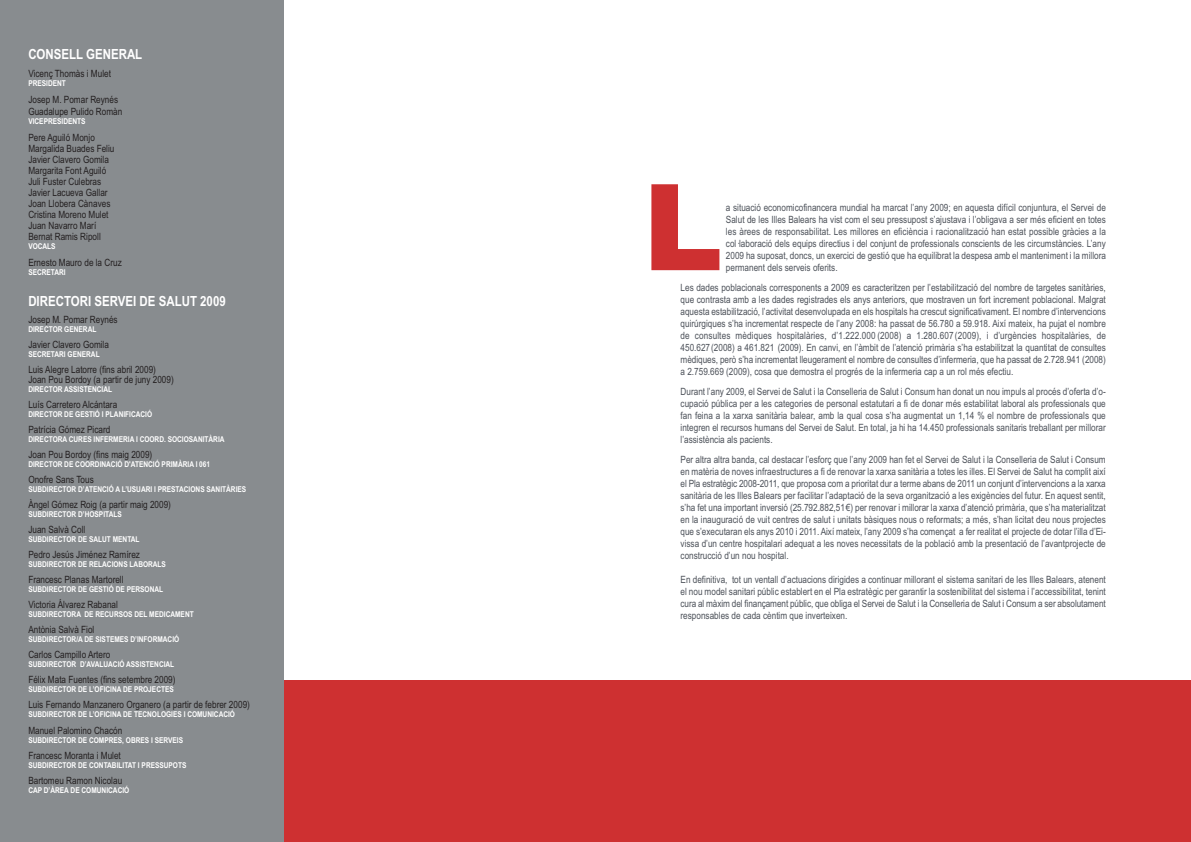
<style>
.page{position:relative;width:1191px;height:842px;background:#fff}
.page>*{position:absolute;margin:0;border:0;box-sizing:border-box;transform-origin:0 0}
.t1{font:900 120px "Arial";color:#ce3031}
.t2{font:700 14px "Arial Narrow";color:#fff}
.t3{font:10px/12px "Arial Narrow";color:#4c5159;text-align:justify}
.t4{font:10px/11px "Arial Narrow";color:#231f20}
.t5{font:700 8px "Arial Narrow";color:#fff}
</style>
<div class="page">
<div style="left:255px;top:680px;width:340px;height:162px;background:#ce3031"></div>
<div style="left:0;top:0;width:283px;height:842px;background:#888c8f"></div>
<div style="left:595px;top:680px;width:596px;height:162px;background:#ce3031"></div>
<h2 class="t2" style="left:28px;top:46px;width:115px">CONSELL GENERAL</h2>
<p class="t4" style="left:28px;top:68px;width:84px">Vicenç Thomàs i Mulet</p>
<p class="t5" style="left:28px;top:78px;width:39px">PRESIDENT</p>
<p class="t4" style="left:28px;top:93px;width:95px;line-height:12px">Josep M. Pomar Reynés<br>Guadalupe Pulido Romàn</p>
<p class="t5" style="left:28px;top:116px;width:59px">VICEPRESIDENTS</p>
<p class="t4" style="left:28px;top:132px;width:88px">Pere Aguiló Monjo<br>Margalida Buades Feliu<br>Javier Clavero Gomila<br>Margarita Font Aguiló<br>Juli Fuster Culebras<br>Javier Lacueva Gallar<br>Joan Llobera Cànaves<br>Cristina Moreno Mulet<br>Juan Navarro Marí<br>Bernat Ramis Ripoll</p>
<p class="t5" style="left:28px;top:241px;width:29px">VOCALS</p>
<p class="t4" style="left:28px;top:257px;width:95px">Ernesto Mauro de la Cruz</p>
<p class="t5" style="left:28px;top:267px;width:39px">SECRETARI</p>
<h2 class="t2" style="left:28px;top:293px;width:199px">DIRECTORI SERVEI DE SALUT 2009</h2>
<p class="t4" style="left:28px;top:314px;width:91px">Josep M. Pomar Reynés</p>
<p class="t5" style="left:28px;top:325px;width:70px">DIRECTOR GENERAL</p>
<p class="t4" style="left:28px;top:339px;width:82px">Javier Clavero Gomila</p>
<p class="t5" style="left:28px;top:350px;width:73px">SECRETARI GENERAL</p>
<p class="t4" style="left:28px;top:365px;width:147px;line-height:10px">Luis Alegre Latorre (fins abril 2009)<br>Joan Pou Bordoy (a partir de juny 2009)</p>
<p class="t5" style="left:28px;top:385px;width:85px">DIRECTOR ASSISTENCIAL</p>
<p class="t4" style="left:28px;top:399px;width:90px">Luís Carretero Alcántara</p>
<p class="t5" style="left:28px;top:410px;width:125px">DIRECTOR DE GESTIÓ I PLANIFICACIÓ</p>
<p class="t4" style="left:28px;top:424px;width:84px">Patrícia Gómez Picard</p>
<p class="t5" style="left:28px;top:435px;width:198px">DIRECTORA CURES INFERMERIA I COORD. SOCIOSANITÀRIA</p>
<p class="t4" style="left:28px;top:449px;width:125px">Joan Pou Bordoy (fins maig 2009)</p>
<p class="t5" style="left:28px;top:460px;width:183px">DIRECTOR DE COORDINACIÓ D'ATENCIÓ PRIMÀRIA I 061</p>
<p class="t4" style="left:28px;top:474px;width:67px">Onofre Sans Tous</p>
<p class="t5" style="left:28px;top:485px;width:219px">SUBDIRECTOR D’ATENCIÓ A L’USUARI I PRESTACIONS SANITÀRIES</p>
<p class="t4" style="left:28px;top:499px;width:144px">Àngel Gómez Roig (a partir maig 2009)</p>
<p class="t5" style="left:28px;top:510px;width:95px">SUBDIRECTOR D’HOSPITALS</p>
<p class="t4" style="left:28px;top:524px;width:58px">Juan Salvà Coll</p>
<p class="t5" style="left:28px;top:535px;width:113px">SUBDIRECTOR DE SALUT MENTAL</p>
<p class="t4" style="left:28px;top:549px;width:113px">Pedro Jesús Jiménez Ramírez</p>
<p class="t5" style="left:28px;top:560px;width:139px">SUBDIRECTOR DE RELACIONS LABORALS</p>
<p class="t4" style="left:28px;top:574px;width:97px">Francesc Planas Martorell</p>
<p class="t5" style="left:28px;top:585px;width:136px">SUBDIRECTOR DE GESTIÓ DE PERSONAL</p>
<p class="t4" style="left:28px;top:599px;width:91px">Victoria Álvarez Rabanal</p>
<p class="t5" style="left:28px;top:610px;width:167px">SUBDIRECTORA DE RECURSOS DEL MEDICAMENT</p>
<p class="t4" style="left:28px;top:624px;width:68px">Antònia Salvà Fiol</p>
<p class="t5" style="left:28px;top:635px;width:152px">SUBDIRECTOR/A DE SISTEMES D’INFORMACIÓ</p>
<p class="t4" style="left:28px;top:649px;width:84px">Carlos Campillo Artero</p>
<p class="t5" style="left:28px;top:660px;width:147px">SUBDIRECTOR D’AVALUACIÓ ASSISTENCIAL</p>
<p class="t4" style="left:28px;top:674px;width:149px">Félix Mata Fuentes (fins setembre 2009)</p>
<p class="t5" style="left:28px;top:685px;width:147px">SUBDIRECTOR DE L’OFICINA DE PROJECTES</p>
<p class="t4" style="left:28px;top:699px;width:223px">Luis Fernando Manzanero Organero (a partir de febrer 2009)</p>
<p class="t5" style="left:28px;top:710px;width:208px">SUBDIRECTOR DE L’OFICINA DE TECNOLOGIES I COMUNICACIÓ</p>
<p class="t4" style="left:28px;top:725px;width:95px">Manuel Palomino Chacón</p>
<p class="t5" style="left:28px;top:736px;width:156px">SUBDIRECTOR DE COMPRES, OBRES I SERVEIS</p>
<p class="t4" style="left:28px;top:750px;width:94px">Francesc Moranta i Mulet</p>
<p class="t5" style="left:28px;top:761px;width:160px">SUBDIRECTOR DE CONTABILITAT I PRESSUPOTS</p>
<p class="t4" style="left:28px;top:775px;width:95px">Bartomeu Ramon Nicolau</p>
<p class="t5" style="left:28px;top:786px;width:102px">CAP D’ÀREA DE COMUNICACIÓ</p>
<h1 class="t1" style="left:642px;top:159px;width:82px">L</h1>
<p class="t3" style="left:726px;top:202px;width:381px">a situació economicofinancera mundial ha marcat l’any 2009; en aquesta difícil conjuntura, el Servei de Salut de les Illes Balears ha vist com el seu pressupost s’ajustava i l’obligava a ser més eficient en totes les àrees de responsabilitat. Les millores en eficiència i racionalització han estat possible gràcies a la col·laboració dels equips directius i del conjunt de professionals conscients de les circumstàncies. L’any 2009 ha suposat, doncs, un exercici de gestió que ha equilibrat la despesa amb el manteniment i la millora permanent dels serveis oferits.</p>
<p class="t3" style="left:680px;top:282px;width:427px">Les dades poblacionals corresponents a 2009 es caracteritzen per l’estabilització del nombre de targetes sanitàries, que contrasta amb a les dades registrades els anys anteriors, que mostraven un fort increment poblacional. Malgrat aquesta estabilització, l’activitat desenvolupada en els hospitals ha crescut significativament. El nombre d’intervencions quirúrgiques s’ha incrementat respecte de l’any 2008: ha passat de 56.780 a 59.918. Així mateix, ha pujat el nombre de consultes mèdiques hospitalàries, d’1.222.000 (2008) a 1.280.607(2009), i d’urgències hospitalàries, de 450.627(2008) a 461.821 (2009). En canvi, en l’àmbit de l’atenció primària s’ha estabilitzat la quantitat de consultes mèdiques, però s’ha incrementat lleugerament el nombre de consultes d’infermeria, que ha passat de 2.728.941 (2008) a 2.759.669 (2009), cosa que demostra el progrés de la infermeria cap a un rol més efectiu.</p>
<p class="t3" style="left:680px;top:386px;width:427px">Durant l’any 2009, el Servei de Salut i la Conselleria de Salut i Consum han donat un nou impuls al procés d’oferta d’o&shy;cupació pública per a les categories de personal estatutari a fi de donar més estabilitat laboral als professionals que fan feina a la xarxa sanitària balear, amb la qual cosa s’ha augmentat un 1,14 % el nombre de professionals que integren el recursos humans del Servei de Salut. En total, ja hi ha 14.450 professionals sanitaris treballant per millorar l’assistència als pacients.</p>
<p class="t3" style="left:680px;top:454px;width:427px">Per altra altra banda, cal destacar l’esforç que l’any 2009 han fet el Servei de Salut i la Conselleria de Salut i Consum en matèria de noves infraestructures a fi de renovar la xarxa sanitària a totes les illes. El Servei de Salut ha complit així el Pla estratègic 2008-2011, que proposa com a prioritat dur a terme abans de 2011 un conjunt d’intervencions a la xarxa sanitària de les Illes Balears per facilitar l’adaptació de la seva organització a les exigències del futur. En aquest sentit, s’ha fet una important inversió (25.792.882,51€) per renovar i millorar la xarxa d’atenció primària, que s’ha materialitzat en la inauguració de vuit centres de salut i unitats bàsiques nous o reformats; a més, s’han licitat deu nous projectes que s’executaran els anys 2010 i 2011. Així mateix, l’any 2009 s’ha començat a fer realitat el projecte de dotar l’illa d’Ei&shy;vissa d’un centre hospitalari adequat a les noves necessitats de la població amb la presentació de l’avantprojecte de construcció d’un nou hospital.</p>
<p class="t3" style="left:680px;top:574px;width:427px">En definitiva, tot un ventall d’actuacions dirigides a continuar millorant el sistema sanitari de les Illes Balears, atenent el nou model sanitari públic establert en el Pla estratègic per garantir la sostenibilitat del sistema i l’accessibilitat, tenint cura al màxim del finançament públic, que obliga el Servei de Salut i la Conselleria de Salut i Consum a ser absolutament responsables de cada cèntim que inverteixen.</p>
</div>
